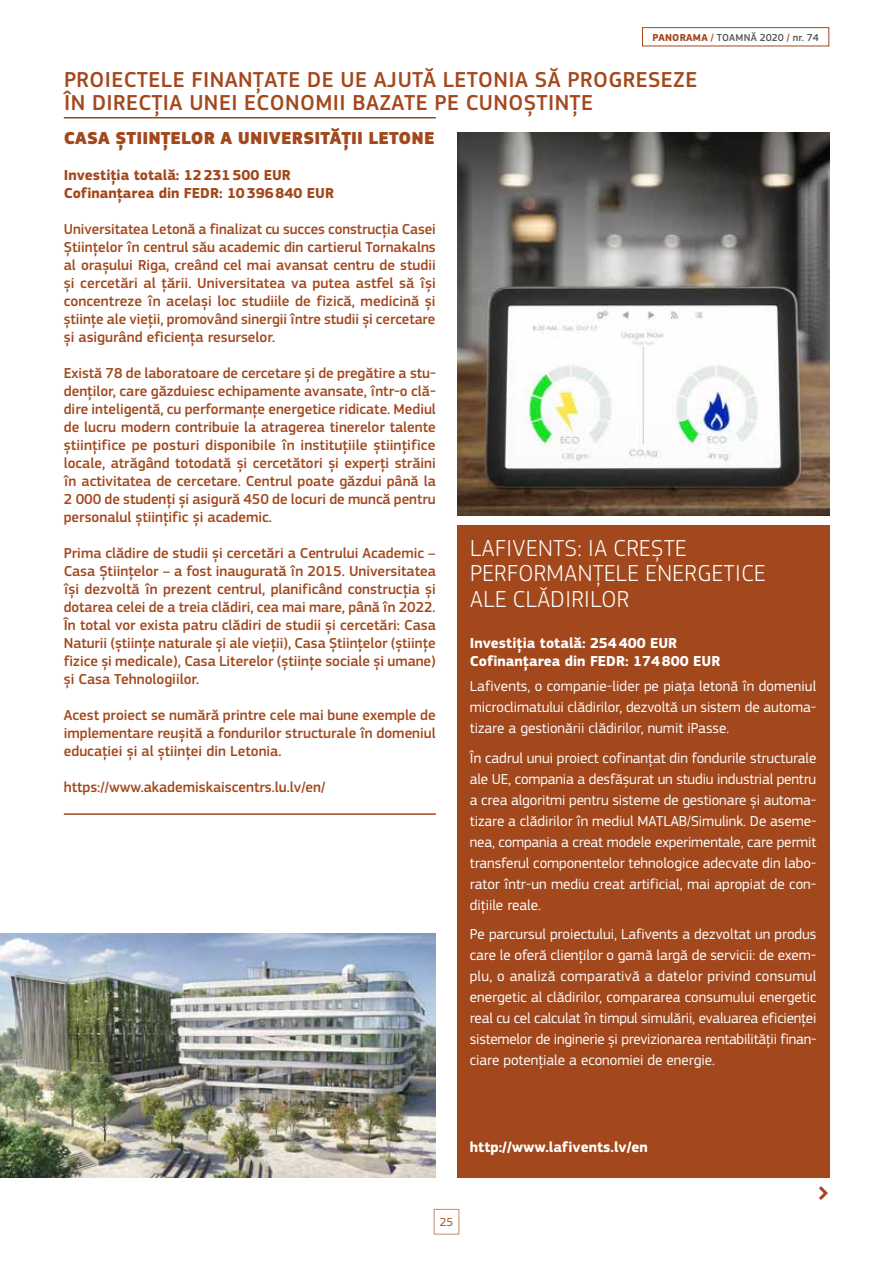
<style>
.page{position:relative;width:893px;height:1263px;background:#fff}
.page>*{position:absolute;margin:0;border:0;box-sizing:border-box;transform-origin:0 0}
.t1{font:300 24px/25.5px "EC Square Sans Pro";letter-spacing:.02em;color:#fff}
.t2{font:500 22.5px/22.5px "EC Square Sans Pro";letter-spacing:.02em;color:#a3481d}
.t3{font:900 18px "EC Square Sans Pro";letter-spacing:.01em;color:#a3481d}
.t4{font:500 15px/18px "EC Square Sans Pro";color:#a3481d;text-align:justify}
.t5{font:15px/21px "EC Square Sans Pro";color:#fff;text-align:justify}
.t6{font:700 15px/18px "EC Square Sans Pro";color:#fff}
.t7{font:700 15px/18px "EC Square Sans Pro";color:#a3481d}
.t8{font:12px "EC Square Sans Pro";color:#a3481d}
.t9{font:500 10.5px "EC Square Sans Pro";color:#575756}
.s1{font-weight:700;color:#a3481d}
.s2{color:#a3481d}
</style>
<div class="page">
<div style="left:434px;top:1209px;width:25px;height:25px;border:1px solid #c68b68"></div>
<div style="left:642px;top:27px;width:187px;height:19px;border:1px solid #a3481d"></div>
<hr style="left:64px;top:117px;width:372px;height:1px;background:#a3481d">
<hr style="left:64px;top:813px;width:372px;height:2px;background:#a3481d">
<img style="left:0;top:933px;width:435px;height:245px">
<div style="left:457px;top:525px;width:372px;height:653px;background:#a3481d"></div>
<img style="left:457px;top:132px;width:372px;height:383px">
<p class="t9" style="left:652px;top:31px;width:168px"><span class="s1">PANORAMA</span> <span class="s2">/</span> TOAMNĂ 2020 <span class="s2">/</span> nr. 74</p>
<h2 class="t2" style="left:64px;top:69px;width:635px">PROIECTELE FINANȚATE DE UE AJUTĂ LETONIA SĂ PROGRESEZE<br>ÎN DIRECȚIA UNEI ECONOMII BAZATE PE CUNOȘTINȚE</h2>
<p class="t3" style="left:64px;top:127px;width:372px">CASA ȘTIINȚELOR A UNIVERSITĂȚII LETONE</p>
<p class="t7" style="left:64px;top:167px;width:272px">Investiția totală: 12231500 EUR<br>Cofinanțarea din FEDR: 10396840 EUR</p>
<p class="t4" style="left:64px;top:220px;width:374px">Universitatea Letonă a finalizat cu succes construcția Casei Științelor în centrul său academic din cartierul Tornakalns al orașului Riga, creând cel mai avansat centru de studii și cercetări al țării. Universitatea va putea astfel să își concentreze în același loc studiile de fizică, medicină și științe ale vieții, promovând sinergii între studii și cercetare și asigurând eficiența resurselor.</p>
<p class="t4" style="left:64px;top:364px;width:374px">Există 78 de laboratoare de cercetare și de pregătire a stu&shy;denților, care găzduiesc echipamente avansate, într-o clă&shy;dire inteligentă, cu performanțe energetice ridicate. Mediul de lucru modern contribuie la atragerea tinerelor talente științifice pe posturi disponibile în instituțiile științifice locale, atrăgând totodată și cercetători și experți străini în activitatea de cercetare. Centrul poate găzdui până la 2 000 de studenți și asigură 450 de locuri de muncă pentru personalul științific și academic.</p>
<p class="t4" style="left:64px;top:544px;width:374px">Prima clădire de studii și cercetări a Centrului Academic – Casa Științelor – a fost inaugurată în 2015. Universitatea își dezvoltă în prezent centrul, planificând construcția și dotarea celei de a treia clădiri, cea mai mare, până în 2022.<br>În total vor exista patru clădiri de studii și cercetări: Casa Naturii (științe naturale și ale vieții), Casa Științelor (științe fizice și medicale), Casa Literelor (științe sociale și umane) și Casa Tehnologiilor.</p>
<p class="t4" style="left:64px;top:706px;width:374px">Acest proiect se numără printre cele mai bune exemple de implementare reușită a fondurilor structurale în domeniul educației și al științei din Letonia.</p>
<p class="t4" style="left:64px;top:778px;width:263px">https://www.akademiskaiscentrs.lu.lv/en/</p>
<h1 class="t1" style="left:470px;top:535px;width:297px">LAFIVENTS: IA CREȘTE<br>PERFORMANȚELE ENERGETICE<br>ALE CLĂDIRILOR</h1>
<p class="t6" style="left:470px;top:635px;width:252px">Investiția totală: 254400 EUR<br>Cofinanțarea din FEDR: 174800 EUR</p>
<p class="t5" style="left:470px;top:676px;width:348px">Lafivents, o companie-lider pe piața letonă în domeniul microclimatului clădirilor, dezvoltă un sistem de automa&shy;tizare a gestionării clădirilor, numit iPasse.</p>
<p class="t5" style="left:470px;top:747px;width:348px">În cadrul unui proiect cofinanțat din fondurile structurale ale UE, compania a desfășurat un studiu industrial pentru a crea algoritmi pentru sisteme de gestionare și automa&shy;tizare a clădirilor în mediul MATLAB/Simulink. De aseme&shy;nea, compania a creat modele experimentale, care permit transferul componentelor tehnologice adecvate din labo&shy;rator într-un mediu creat artificial, mai apropiat de con&shy;dițiile reale.</p>
<p class="t5" style="left:470px;top:924px;width:348px">Pe parcursul proiectului, Lafivents a dezvoltat un produs care le oferă clienților o gamă largă de servicii: de exem&shy;plu, o analiză comparativă a datelor privind consumul energetic al clădirilor, compararea consumului energetic real cu cel calculat în timpul simulării, evaluarea eficienței sistemelor de inginerie și previzionarea rentabilității finan&shy;ciare potențiale a economiei de energie.</p>
<p class="t6" style="left:470px;top:1139px;width:179px">http://www.lafivents.lv/en</p>
<p class="t8" style="left:440px;top:1215px;width:15px">25</p>
</div>
